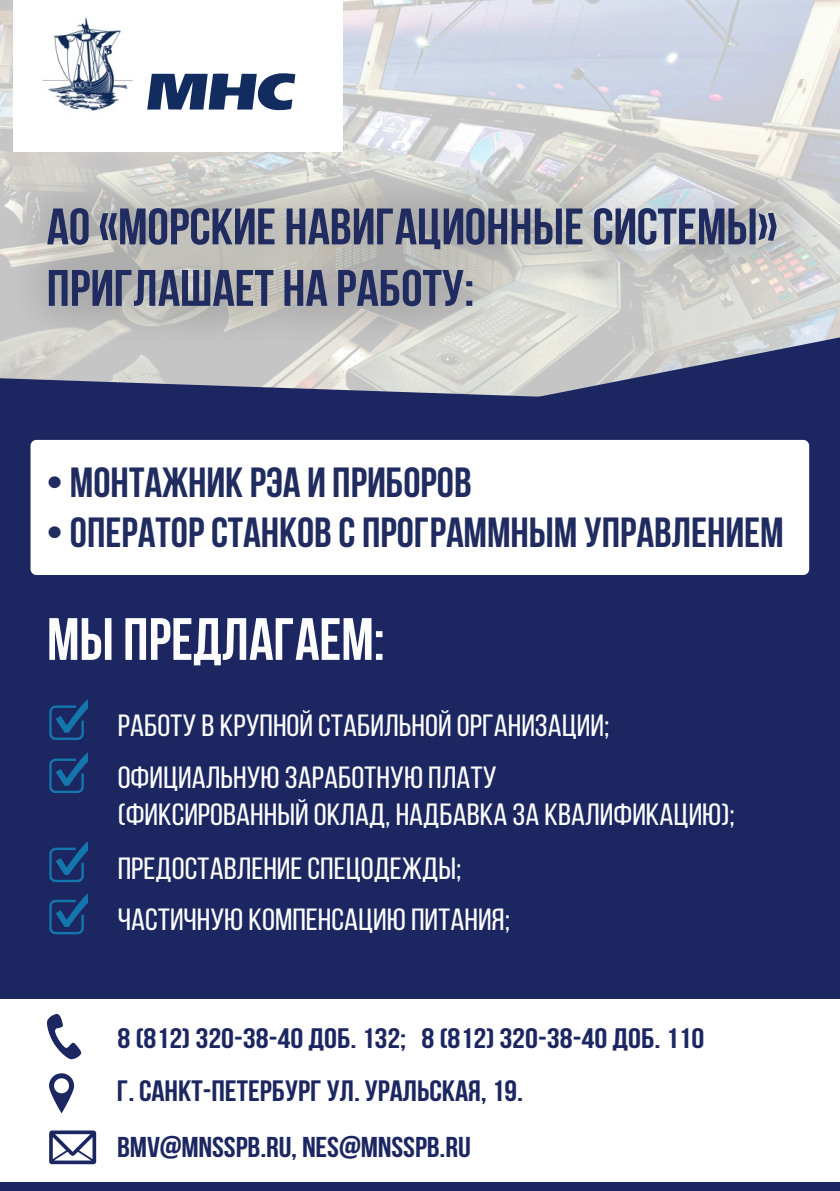
<style>
.page{position:relative;width:840px;height:1191px;background:#fff}
.page>*{position:absolute;margin:0;border:0;box-sizing:border-box;transform-origin:0 0}
.t1{font:700 59.6px "Bebas Neue";color:#fcfcfc}
.t2{font:700 51.2px/61.4px "Bebas Neue";color:#202c60;scale:1.06 1}
.t3{font:700 42.2px "Bebas Neue";color:#202c60}
.t4{font:30.8px/52.6px "Bebas Neue";color:#fcfcfc;scale:1.08 1}
.t5{font:700 29.4px "Bebas Neue";color:#1c2762;scale:1.08 1}
.t6{font:700 28.8px "Bebas Neue";color:#1c2762;scale:1.1 1}
.t7{font:700 28.2px "Bebas Neue";color:#1c2762;scale:1.15 1}
</style>
<div class="page">
<svg style="left:0;top:0;width:839px;height:134px;background:#d6d9e2"></svg>
<div style="left:0;top:399px;width:839px;height:792px;background:#1c2762"></div>
<svg style="left:562px;top:383px;width:277px;height:95px"></svg>
<svg style="left:0;top:383px;width:562px;height:114px"></svg>
<div style="left:13px;top:0;width:330px;height:152px;background:#fff"></div>
<div style="left:0;top:134px;width:839px;height:249px;background:#151616;opacity:.29"></div>
<div style="left:31px;top:440px;width:777px;height:135px;background:#fff;border-radius:6px"></div>
<div style="left:0;top:999px;width:839px;height:182px;background:#fff"></div>
<svg style="left:47px;top:1014px;width:34px;height:45px"></svg>
<svg style="left:49px;top:1130px;width:47px;height:34px"></svg>
<svg style="left:49px;top:1073px;width:25px;height:40px"></svg>
<svg style="left:49px;top:699px;width:39px;height:41px"></svg>
<svg style="left:49px;top:752px;width:39px;height:41px"></svg>
<svg style="left:49px;top:841px;width:39px;height:41px"></svg>
<svg style="left:49px;top:894px;width:39px;height:40px"></svg>
<img style="left:42px;top:17px;width:91px;height:94px">
<svg style="left:147px;top:73px;width:148px;height:37px"></svg>
<h2 class="t2" style="left:47px;top:201px;width:690px">АО «МОРСКИЕ НАВИГАЦИОННЫЕ СИСТЕМЫ»<br>ПРИГЛАШАЕТ НА РАБОТУ:</h2>
<h3 class="t3" style="left:46px;top:465px;width:427px">• МОНТАЖНИК РЭА И ПРИБОРОВ</h3>
<h3 class="t3" style="left:46px;top:516px;width:738px">• ОПЕРАТОР СТАНКОВ С ПРОГРАММНЫМ УПРАВЛЕНИЕМ</h3>
<h1 class="t1" style="left:47px;top:615px;width:339px">МЫ ПРЕДЛАГАЕМ:</h1>
<p class="t4" style="left:118px;top:701px;width:456px">работу в крупной стабильной организации; официальную заработную плату</p>
<p class="t4" style="left:118px;top:790px;width:572px;line-height:54.4px">(фиксированный оклад, надбавка за квалификацию); предоставление спецодежды;</p>
<p class="t4" style="left:118px;top:896px;width:364px">частичную компенсацию питания;</p>
<p class="t7" style="left:117px;top:1026px;width:511px">8 (812) 320-38-40 ДОБ. 132; 8 (812) 320-38-40 ДОБ. 110</p>
<p class="t5" style="left:117px;top:1078px;width:377px">Г. САНКТ-ПЕТЕРБУРГ УЛ. УРАЛЬСКАЯ, 19.</p>
<p class="t6" style="left:117px;top:1135px;width:323px">BMV@MNSSPB.RU, NES@MNSSPB.RU</p>
</div>
